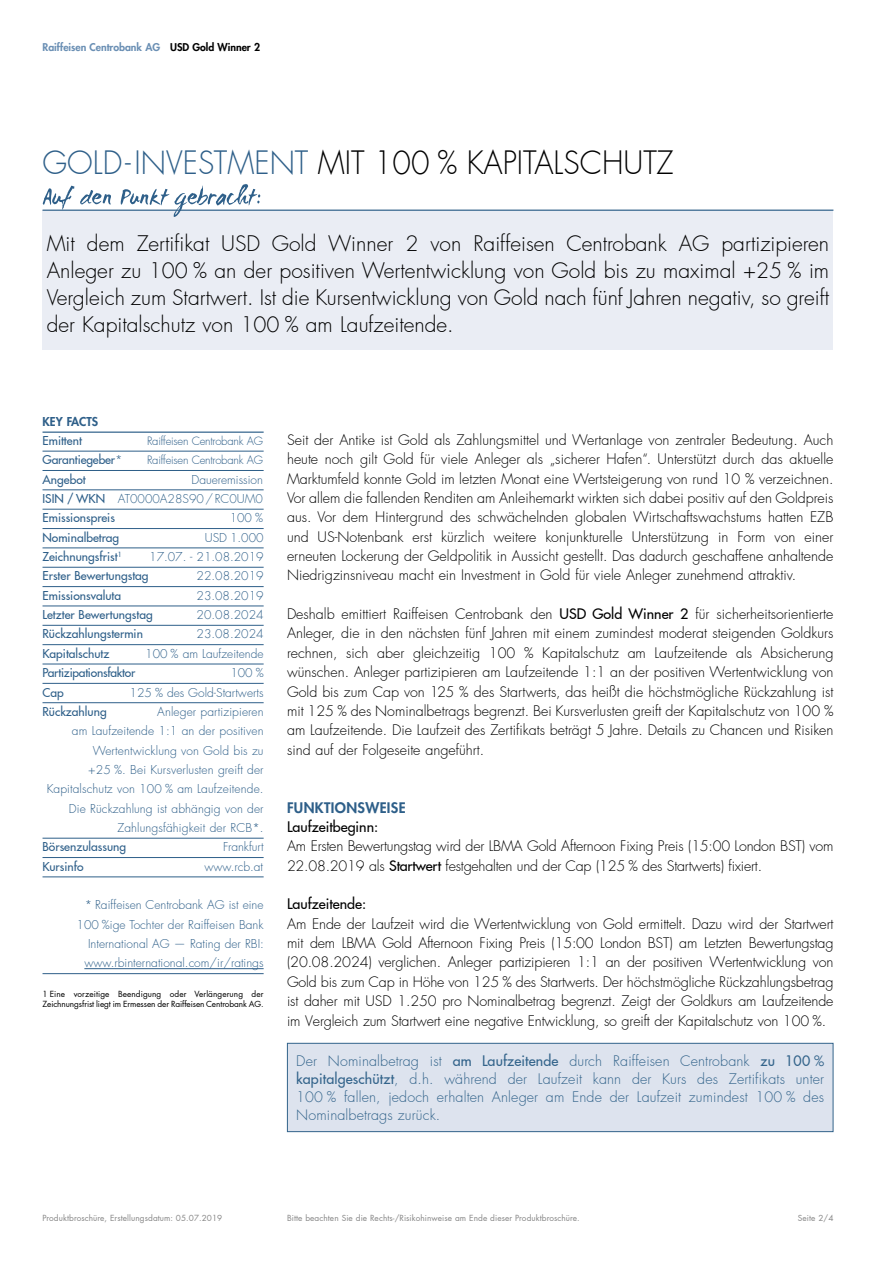
<style>
.page{position:relative;width:893px;height:1263px;background:#fff}
.page>*{position:absolute;margin:0;border:0;box-sizing:border-box;transform-origin:0 0}
.t1{font:300 31.5px "Futura LT Pro";color:#000;scale:.95 1}
.t2{font:300 21px/27px "Futura LT Pro";color:#000;text-align:justify}
.t3{font:300 14.25px/19.4px "Futura LT Pro";letter-spacing:-.01em;color:#000;text-align:justify}
.t4{font:300 14.25px/18px "Futura LT Pro";letter-spacing:.01em;color:#33648b;text-align:justify}
.t5{font:500 14.25px "Futura LT Pro";color:#000}
.t6{font:800 14.25px "Futura LT Pro";letter-spacing:.025em;color:#2e5f89}
.t7{font:300 12px/19.4px "Futura LT Pro";color:#2e5f89;text-align:right}
.t8{font:500 12px/19.4px "Futura LT Pro";color:#2e5f89;text-align:justify}
.t9{font:500 12px "Futura LT Pro";letter-spacing:-.02em;color:#2e5f89}
.t10{font:800 12px "Futura LT Pro";color:#2e5f89}
.t11{font:300 11.25px "Futura LT Pro";letter-spacing:-.02em;color:#2e5f89}
.t12{font:800 10.5px "Futura LT Pro";color:#6a8fb4}
.t13{font:8.25px "Futura LT Pro";letter-spacing:.01em;color:#878787}
.t14{font:8.25px/10.5px "Futura LT Pro";letter-spacing:-.01em;color:#000}
.s1{color:#000}
.s2{color:#2e5f89}
.s3{font-weight:300}
.s4{font-weight:300;color:#33648b}
.s5{font-weight:500}
</style>
<div class="page">
<div style="left:43px;top:211px;width:790px;height:139px;background:#eaedf4"></div>
<hr style="left:43px;top:210px;width:790px;height:1px;background:#2e5f89">
<svg style="left:43px;top:184px;width:217px;height:33px"></svg>
<hr style="left:43px;top:432px;width:221px;height:1px;background:#2e5f89">
<hr style="left:43px;top:451px;width:221px;height:1px;background:#2e5f89">
<hr style="left:43px;top:470px;width:221px;height:1px;background:#2e5f89">
<hr style="left:43px;top:490px;width:221px;height:1px;background:#2e5f89">
<hr style="left:43px;top:509px;width:221px;height:1px;background:#33648b">
<hr style="left:43px;top:528px;width:221px;height:1px;background:#2e5f89">
<hr style="left:43px;top:548px;width:221px;height:1px;background:#2e5f89">
<hr style="left:43px;top:567px;width:221px;height:1px;background:#2e5f89">
<hr style="left:43px;top:586px;width:221px;height:1px;background:#2e5f89">
<hr style="left:43px;top:606px;width:221px;height:1px;background:#2e5f89">
<hr style="left:43px;top:625px;width:221px;height:1px;background:#2e5f89">
<hr style="left:43px;top:644px;width:221px;height:1px;background:#2e5f89">
<hr style="left:43px;top:664px;width:221px;height:1px;background:#2e5f89">
<hr style="left:43px;top:683px;width:221px;height:1px;background:#2e5f89">
<hr style="left:43px;top:702px;width:221px;height:1px;background:#2e5f89">
<hr style="left:43px;top:838px;width:221px;height:1px;background:#2e5f89">
<hr style="left:43px;top:857px;width:221px;height:1px;background:#2e5f89">
<hr style="left:43px;top:877px;width:221px;height:1px;background:#2e5f89">
<hr style="left:43px;top:973px;width:221px;height:1px;background:#2e5f89">
<hr style="left:84px;top:968px;width:180px;height:1px;background:#2e5f89">
<div style="left:287px;top:1043px;width:546px;height:88px;background:#dde3ee"></div>
<div style="left:287px;top:1043px;width:546px;height:89px;border:1px solid #33648b"></div>
<p class="t12" style="left:43px;top:39px;width:219px">Raiffeisen Centrobank AG <span class="s1">USD Gold Winner 2</span></p>
<h1 class="t1" style="left:43px;top:142px;width:666px"><span class="s2">GOLD- INVESTMENT</span> MIT 100 % KAPITALSCHUTZ</h1>
<p class="t2" style="left:47px;top:230px;width:784px">Mit dem Zertifikat USD Gold Winner 2 von Raiffeisen Centrobank AG partizipieren Anleger zu 100 % an der positiven Wertentwicklung von Gold bis zu maximal +25 % im Vergleich zum Startwert. Ist die Kursentwicklung von Gold nach fünf Jahren negativ, so greift der Kapitalschutz von 100 % am Laufzeitende.</p>
<p class="t10" style="left:43px;top:412px;width:57px">KEY FACTS</p>
<p class="t8" style="left:43px;top:430px;width:41px">Emittent</p>
<p class="t11" style="left:147px;top:433px;width:118px">Raiffeisen Centrobank AG</p>
<p class="t8" style="left:43px;top:450px;width:81px">Garantiegeber<span class="s3">*</span></p>
<p class="t11" style="left:147px;top:453px;width:118px">Raiffeisen Centrobank AG</p>
<p class="t8" style="left:43px;top:469px;width:45px">Angebot</p>
<p class="t8" style="left:43px;top:469px;width:222px;text-indent:149px"><span class="s3">Daueremission </span>ISIN / WKN <span class="s4">AT0000A28S90/RC0UM0<br></span>Emissionspreis</p>
<p class="t7" style="left:230px;top:508px;width:35px">100 %</p>
<p class="t8" style="left:43px;top:527px;width:78px">Nominalbetrag</p>
<p class="t7" style="left:205px;top:528px;width:60px">USD 1.000</p>
<p class="t8" style="left:43px;top:546px;width:81px">Zeichnungsfrist<sup>1</sup></p>
<p class="t7" style="left:149px;top:547px;width:116px">17.07. - 21.08.2019</p>
<p class="t8" style="left:43px;top:566px;width:108px">Erster Bewertungstag</p>
<p class="t7" style="left:197px;top:566px;width:69px">22.08.2019</p>
<p class="t8" style="left:43px;top:585px;width:80px">Emissionsvaluta</p>
<p class="t7" style="left:197px;top:586px;width:69px">23.08.2019</p>
<p class="t8" style="left:43px;top:604px;width:112px">Letzter Bewertungstag</p>
<p class="t7" style="left:197px;top:605px;width:69px">20.08.2024</p>
<p class="t8" style="left:43px;top:624px;width:102px">Rückzahlungstermin</p>
<p class="t7" style="left:197px;top:624px;width:69px">23.08.2024</p>
<p class="t8" style="left:43px;top:643px;width:68px">Kapitalschutz</p>
<p class="t7" style="left:145px;top:644px;width:120px">100 % am Laufzeitende</p>
<p class="t9" style="left:43px;top:664px;width:94px">Partizipationsfaktor</p>
<p class="t7" style="left:230px;top:663px;width:35px">100 %</p>
<p class="t8" style="left:43px;top:682px;width:23px">Cap</p>
<p class="t7" style="left:130px;top:682px;width:135px">125 % des Gold-Startwerts</p>
<p class="t8" style="left:43px;top:701px;width:66px">Rückzahlung</p>
<p class="t7" style="left:47px;top:702px;width:218px">Anleger partizipieren<br>am Laufzeitende 1:1 an der positiven Wertentwicklung von Gold bis zu<br>+25 %. Bei Kursverlusten greift der Kapitalschutz von 100 % am Laufzeitende.<br>Die Rückzahlung ist abhängig von der Zahlungsfähigkeit der RCB*.</p>
<p class="t8" style="left:43px;top:837px;width:85px">Börsenzulassung</p>
<p class="t7" style="left:223px;top:837px;width:42px">Frankfurt</p>
<p class="t8" style="left:43px;top:856px;width:43px">Kursinfo</p>
<p class="t7" style="left:204px;top:857px;width:60px">www.rcb.at</p>
<p class="t7" style="left:77px;top:895px;width:189px">* Raiffeisen Centrobank AG ist eine 100 %ige Tochter der Raiffeisen Bank International AG — Rating der RBI: www.rbinternational.com/ir/ratings</p>
<p class="t14" style="left:43px;top:988px;width:223px">1 Eine vorzeitige Beendigung oder Verlängerung der<br>Zeichnungsfrist liegt im Ermessen der Raiffeisen Centrobank AG.</p>
<p class="t3" style="left:287px;top:430px;width:548px">Seit der Antike ist Gold als Zahlungsmittel und Wertanlage von zentraler Bedeutung. Auch heute noch gilt Gold für viele Anleger als „sicherer Hafen“. Unterstützt durch das aktuelle Marktumfeld konnte Gold im letzten Monat eine Wertsteigerung von rund 10 % verzeichnen.<br>Vor allem die fallenden Renditen am Anleihemarkt wirkten sich dabei positiv auf den Goldpreis aus. Vor dem Hintergrund des schwächelnden globalen Wirtschaftswachstums hatten EZB und US-Notenbank erst kürzlich weitere konjunkturelle Unterstützung in Form von einer erneuten Lockerung der Geldpolitik in Aussicht gestellt. Das dadurch geschaffene anhaltende Niedrigzinsniveau macht ein Investment in Gold für viele Anleger zunehmend attraktiv.</p>
<p class="t3" style="left:287px;top:604px;width:548px">Deshalb emittiert Raiffeisen Centrobank den <span class="s5">USD Gold Winner 2</span> für sicherheitsorientierte Anleger, die in den nächsten fünf Jahren mit einem zumindest moderat steigenden Goldkurs rechnen, sich aber gleichzeitig 100 % Kapitalschutz am Laufzeitende als Absicherung wünschen. Anleger partizipieren am Laufzeitende 1:1 an der positiven Wertentwicklung von Gold bis zum Cap von 125 % des Startwerts, das heißt die höchstmögliche Rückzahlung ist mit 125 % des Nominalbetrags begrenzt. Bei Kursverlusten greift der Kapitalschutz von 100 % am Laufzeitende. Die Laufzeit des Zertifikats beträgt 5 Jahre. Details zu Chancen und Risiken sind auf der Folgeseite angeführt.</p>
<p class="t6" style="left:287px;top:796px;width:120px">FUNKTIONSWEISE</p>
<p class="t5" style="left:287px;top:816px;width:93px">Laufzeitbeginn:</p>
<p class="t3" style="left:287px;top:836px;width:548px">Am Ersten Bewertungstag wird der LBMA Gold Afternoon Fixing Preis (15:00 London BST) vom<br>22.08.2019 als <span class="s5">Startwert</span> festgehalten und der Cap (125 % des Startwerts) fixiert.</p>
<p class="t5" style="left:287px;top:893px;width:81px">Laufzeitende:</p>
<p class="t3" style="left:287px;top:914px;width:548px">Am Ende der Laufzeit wird die Wertentwicklung von Gold ermittelt. Dazu wird der Startwert mit dem LBMA Gold Afternoon Fixing Preis (15:00 London BST) am Letzten Bewertungstag (20.08.2024) verglichen. Anleger partizipieren 1:1 an der positiven Wertentwicklung von Gold bis zum Cap in Höhe von 125 % des Startwerts. Der höchstmögliche Rückzahlungsbetrag ist daher mit USD 1.250 pro Nominalbetrag begrenzt. Zeigt der Goldkurs am Laufzeitende im Vergleich zum Startwert eine negative Entwicklung, so greift der Kapitalschutz von 100 %.</p>
<p class="t4" style="left:296px;top:1052px;width:529px">Der Nominalbetrag ist <span class="s5">am Laufzeitende</span> durch Raiffeisen Centrobank <span class="s5">zu 100 % kapitalgeschützt</span>, d.h. während der Laufzeit kann der Kurs des Zertifikats unter 100 % fallen, jedoch erhalten Anleger am Ende der Laufzeit zumindest 100 % des Nominalbetrags zurück.</p>
<p class="t13" style="left:43px;top:1212px;width:181px">Produktbroschüre, Erstellungsdatum: 05.07.2019</p>
<p class="t13" style="left:798px;top:1212px;width:37px">Seite 2/4</p>
<p class="t13" style="left:287px;top:1212px;width:294px">Bitte beachten Sie die Rechts-/Risikohinweise am Ende dieser Produktbroschüre.</p>
</div>
